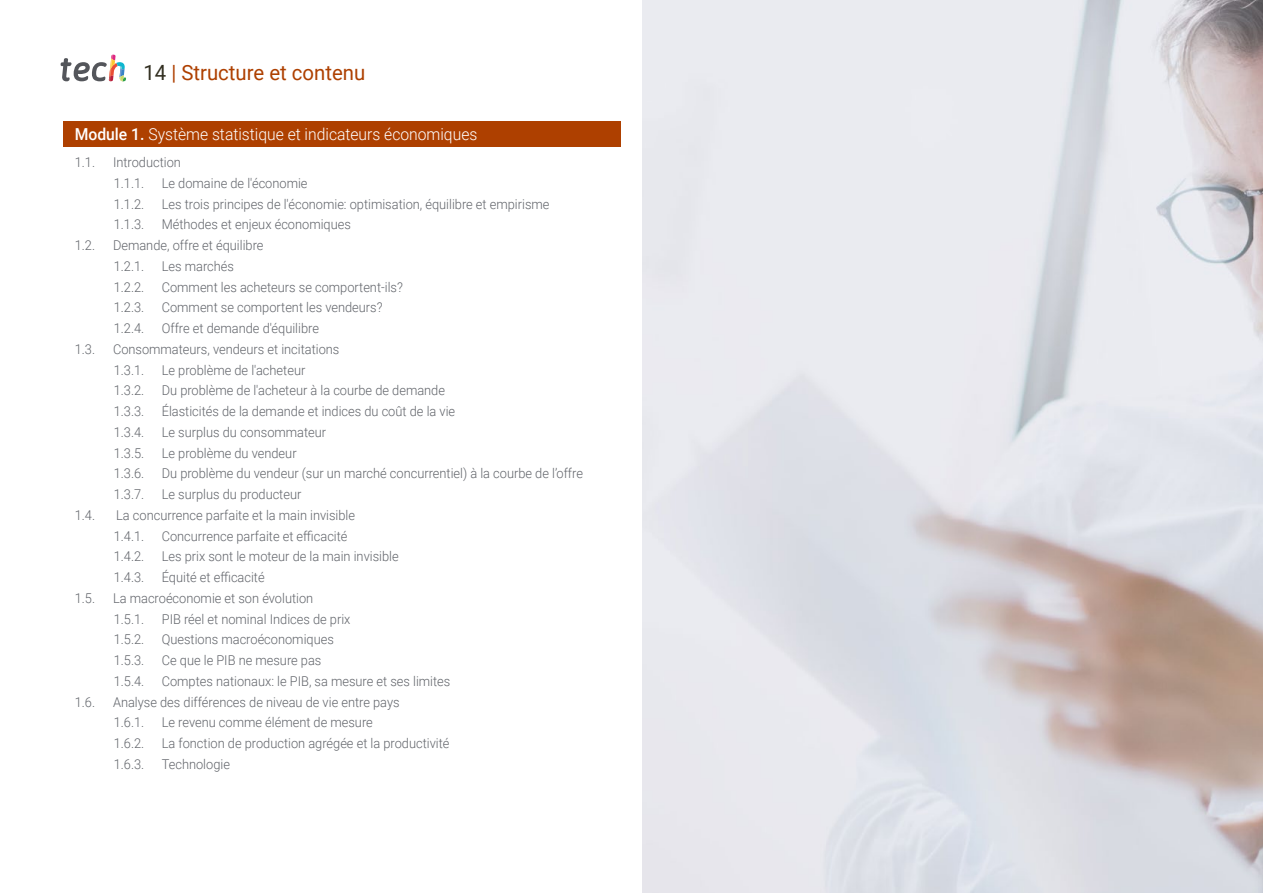
<style>
.page{position:relative;width:1263px;height:893px;background:#fff}
.page>*{position:absolute;margin:0;border:0;box-sizing:border-box;transform-origin:0 0}
.t1{font:21px "Roboto";color:#ae4000}
.t2{font:300 16.5px "Roboto";color:#fff;scale:.95 1}
.t3{font:300 13.5px/20.7px "Roboto";color:#61646a;scale:.95 1}
.s1{color:#312e20}
.s2{font-weight:500}
</style>
<div class="page">
<div style="left:64px;top:121px;width:557px;height:25px;background:#ae4000"></div>
<svg style="left:61px;top:55px;width:65px;height:27px"></svg>
<img style="left:642px;top:0;width:621px;height:893px">
<h1 class="t1" style="left:144px;top:57px;width:223px"><span class="s1">14</span> | Structure et contenu</h1>
<p class="t2" style="left:75px;top:123px;width:425px"><span class="s2">Module 1.</span> Système statistique et indicateurs économiques</p>
<p class="t3" style="left:75px;top:151px;width:23px">1.1.</p>
<p class="t3" style="left:113px;top:151px;width:73px">Introduction<br>1.1.1.</p>
<p class="t3" style="left:162px;top:172px;width:155px">Le domaine de l'économie</p>
<p class="t3" style="left:114px;top:193px;width:34px">1.1.2.</p>
<p class="t3" style="left:162px;top:193px;width:410px">Les trois principes de l'économie: optimisation, équilibre et empirisme</p>
<p class="t3" style="left:114px;top:214px;width:34px">1.1.3.</p>
<p class="t3" style="left:162px;top:214px;width:201px">Méthodes et enjeux économiques</p>
<p class="t3" style="left:75px;top:234px;width:23px">1.2.</p>
<p class="t3" style="left:113px;top:234px;width:160px">Demande, offre et équilibre<br>1.2.1.</p>
<p class="t3" style="left:162px;top:255px;width:77px">Les marchés</p>
<p class="t3" style="left:114px;top:276px;width:34px">1.2.2.</p>
<p class="t3" style="left:162px;top:276px;width:255px">Comment les acheteurs se comportent-ils?</p>
<p class="t3" style="left:114px;top:297px;width:34px">1.2.3.</p>
<p class="t3" style="left:162px;top:297px;width:234px">Comment se comportent les vendeurs?</p>
<p class="t3" style="left:114px;top:317px;width:34px">1.2.4.</p>
<p class="t3" style="left:162px;top:317px;width:167px">Offre et demande d'équilibre</p>
<p class="t3" style="left:75px;top:338px;width:23px">1.3.</p>
<p class="t3" style="left:113px;top:338px;width:240px">Consommateurs, vendeurs et incitations<br>1.3.1.</p>
<p class="t3" style="left:162px;top:359px;width:153px">Le problème de l'acheteur</p>
<p class="t3" style="left:114px;top:380px;width:34px">1.3.2.</p>
<p class="t3" style="left:162px;top:380px;width:300px">Du problème de l'acheteur à la courbe de demande</p>
<p class="t3" style="left:114px;top:400px;width:34px">1.3.3.</p>
<p class="t3" style="left:162px;top:400px;width:310px">Élasticités de la demande et indices du coût de la vie</p>
<p class="t3" style="left:114px;top:421px;width:34px">1.3.4.</p>
<p class="t3" style="left:162px;top:421px;width:175px">Le surplus du consommateur</p>
<p class="t3" style="left:114px;top:442px;width:34px">1.3.5.</p>
<p class="t3" style="left:162px;top:442px;width:143px">Le problème du vendeur</p>
<p class="t3" style="left:114px;top:463px;width:34px">1.3.6.</p>
<p class="t3" style="left:162px;top:463px;width:445px">Du problème du vendeur (sur un marché concurrentiel) à la courbe de l’offre</p>
<p class="t3" style="left:114px;top:483px;width:34px">1.3.7.</p>
<p class="t3" style="left:162px;top:483px;width:148px">Le surplus du producteur</p>
<p class="t3" style="left:75px;top:504px;width:23px">1.4.</p>
<p class="t3" style="left:114px;top:504px;width:256px">La concurrence parfaite et la main invisible<br>1.4.1.</p>
<p class="t3" style="left:162px;top:525px;width:197px">Concurrence parfaite et efficacité</p>
<p class="t3" style="left:114px;top:546px;width:34px">1.4.2.</p>
<p class="t3" style="left:162px;top:546px;width:251px">Les prix sont le moteur de la main invisible</p>
<p class="t3" style="left:114px;top:566px;width:34px">1.4.3.</p>
<p class="t3" style="left:162px;top:566px;width:110px">Équité et efficacité</p>
<p class="t3" style="left:75px;top:587px;width:23px">1.5.</p>
<p class="t3" style="left:113px;top:587px;width:212px">La macroéconomie et son évolution<br>1.5.1.</p>
<p class="t3" style="left:162px;top:608px;width:200px">PIB réel et nominal Indices de prix</p>
<p class="t3" style="left:114px;top:629px;width:34px">1.5.2.</p>
<p class="t3" style="left:162px;top:629px;width:183px">Questions macroéconomiques</p>
<p class="t3" style="left:114px;top:649px;width:34px">1.5.3.</p>
<p class="t3" style="left:162px;top:649px;width:170px">Ce que le PIB ne mesure pas</p>
<p class="t3" style="left:114px;top:670px;width:34px">1.5.4.</p>
<p class="t3" style="left:162px;top:670px;width:305px">Comptes nationaux: le PIB, sa mesure et ses limites</p>
<p class="t3" style="left:75px;top:691px;width:23px">1.6.</p>
<p class="t3" style="left:113px;top:691px;width:303px">Analyse des différences de niveau de vie entre pays<br>1.6.1.</p>
<p class="t3" style="left:162px;top:712px;width:224px">Le revenu comme élément de mesure</p>
<p class="t3" style="left:114px;top:732px;width:34px">1.6.2.</p>
<p class="t3" style="left:162px;top:732px;width:304px">La fonction de production agrégée et la productivité</p>
<p class="t3" style="left:114px;top:753px;width:34px">1.6.3.</p>
<p class="t3" style="left:162px;top:753px;width:73px">Technologie</p>
</div>
